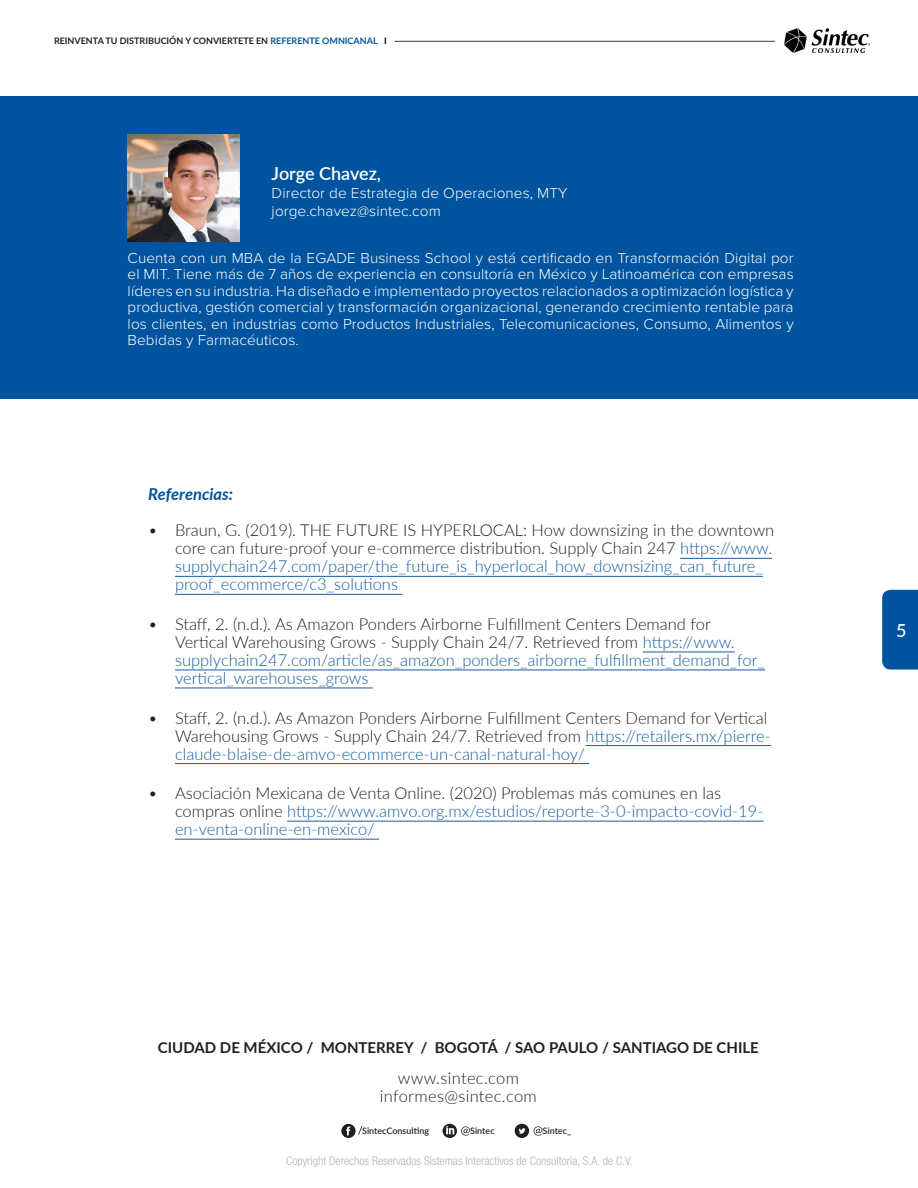
<style>
.page{position:relative;width:918px;height:1188px;background:#fff}
.page>*{position:absolute;margin:0;border:0;box-sizing:border-box;transform-origin:0 0}
.t1{font:600 18px "Lato";letter-spacing:-.01em;color:#fff}
.t2{font:500 18px "Lato";color:#fff}
.t3{font:300 16.5px/18px "Lato";color:#231f20}
.t4{font:300 16.5px/18px "Lato";color:#175d9e}
.t5{font:300 16.5px/18px "Lato";letter-spacing:.02em;color:#231f20;text-align:center}
.Bullets{font:italic 700 16.5px "Lato";color:#00549e}
.t6{font:300 15px/16.5px "Proxima Nova";letter-spacing:.005em;color:#fff}
.t7{font:700 15px "Lato";color:#231f20}
.t8{font:300 condensed 12px "Helvetica Neue LT Std";color:#b2b4b3}
.t9{font:700 9px "Lato";color:#231f20}
.t10{font:600 9px "Lato";color:#231f20}
.s1{color:#00549e}
.s2{color:#000}
.s3{color:#175d9e}
.s4{color:#231f20}
</style>
<div class="page">
<img style="left:784px;top:28px;width:86px;height:24px">
<hr style="left:394px;top:41px;width:381px;height:1px;background:#3a3838">
<div style="left:882px;top:590px;width:36px;height:80px;background:#00549f"></div>
<svg style="left:341px;top:1124px;width:22px;height:14px"></svg>
<svg style="left:515px;top:1124px;width:27px;height:14px"></svg>
<svg style="left:443px;top:1124px;width:27px;height:14px"></svg>
<div style="left:0;top:96px;width:918px;height:303px;background:#00549f"></div>
<img style="left:127px;top:134px;width:113px;height:108px">
<hr style="left:680px;top:558px;width:92px;height:1px;background:#175d9e">
<hr style="left:175px;top:576px;width:588px;height:1px;background:#175d9e">
<hr style="left:175px;top:594px;width:228px;height:1px;background:#175d9e">
<hr style="left:643px;top:652px;width:92px;height:1px;background:#175d9e">
<hr style="left:175px;top:670px;width:590px;height:1px;background:#175d9e">
<hr style="left:175px;top:688px;width:198px;height:1px;background:#175d9e">
<hr style="left:585px;top:745px;width:186px;height:1px;background:#175d9e">
<hr style="left:175px;top:763px;width:414px;height:1px;background:#175d9e">
<hr style="left:287px;top:821px;width:477px;height:1px;background:#175d9e">
<hr style="left:175px;top:839px;width:204px;height:1px;background:#175d9e">
<p class="t9" style="left:54px;top:34px;width:334px">REINVENTA TU DISTRIBUCIÓN Y CONVIERTETE EN <span class="s1">REFERENTE OMNICANAL</span> <span class="s2">I</span></p>
<p class="t1" style="left:272px;top:160px;width:111px">Jorge Chavez,</p>
<p class="t6" style="left:272px;top:183px;width:298px;line-height:18px">Director de Estrategia de Operaciones, MTY jorge.chavez@sintec.com</p>
<p class="t6" style="left:128px;top:249px;width:668px;text-align:justify">Cuenta con un MBA de la EGADE Business School y está certificado en Transformación Digital por el MIT. Tiene más de 7 años de experiencia en consultoría en México y Latinoamérica con empresas líderes en su industria. Ha diseñado e implementado proyectos relacionados a optimización logística y productiva, gestión comercial y transformación organizacional, generando crecimiento rentable para los clientes, en industrias como Productos Industriales, Telecomunicaciones, Consumo, Alimentos y Bebidas y Farmacéuticos.</p>
<p class="Bullets" style="left:148px;top:482px;width:87px">Referencias:</p>
<p class="t3" style="left:175px;top:521px;width:601px;text-indent:-27px">• Braun, G. (2019). THE FUTURE IS HYPERLOCAL: How downsizing in the downtown core can future-proof your e-commerce distribution. Supply Chain 247 <span class="s3">https://www. supplychain247.com/paper/the_future_is_hyperlocal_how_downsizing_can_future_ proof_ecommerce/c3_solutions</span></p>
<p class="t3" style="left:175px;top:614px;width:592px;text-indent:-27px">• Staff, 2. (n.d.). As Amazon Ponders Airborne Fulfillment Centers Demand for Vertical Warehousing Grows - Supply Chain 24/7. Retrieved from <span class="s3">https://www. supplychain247.com/article/as_amazon_ponders_airborne_fulfillment_demand_for_ vertical_warehouses_grows</span></p>
<p class="t3" style="left:175px;top:708px;width:597px;text-indent:-27px">• Staff, 2. (n.d.). As Amazon Ponders Airborne Fulfillment Centers Demand for Vertical<br>Warehousing Grows - Supply Chain 24/7. Retrieved from <span class="s3">https://retailers.mx/pierre&shy;claude-blaise-de-amvo-ecommerce-un-canal-natural-hoy/</span></p>
<p class="t4" style="left:175px;top:784px;width:590px;text-indent:-27px"><span class="s4">• Asociación Mexicana de Venta Online. (2020) Problemas más comunes en las compras online</span> https://www.amvo.org.mx/estudios/reporte-3-0-impacto-covid-19- en-venta-online-en-mexico/</p>
<p class="t7" style="left:158px;top:1037px;width:602px">CIUDAD DE MÉXICO / MONTERREY / BOGOTÁ / SAO PAULO / SANTIAGO DE CHILE</p>
<p class="t5" style="left:380px;top:1068px;width:159px">www.sintec.com informes@sintec.com</p>
<p class="t10" style="left:362px;top:1124px;width:69px">SintecConsulting</p>
<p class="t10" style="left:470px;top:1124px;width:26px">Sintec</p>
<p class="t10" style="left:543px;top:1124px;width:30px">Sintec_</p>
<p class="t8" style="left:286px;top:1154px;width:348px">Copyright Derechos Reservados Sistemas Interactivos de Consultoría, S.A. de C.V.</p>
<p class="t2" style="left:896px;top:617px;width:12px">5</p>
</div>
